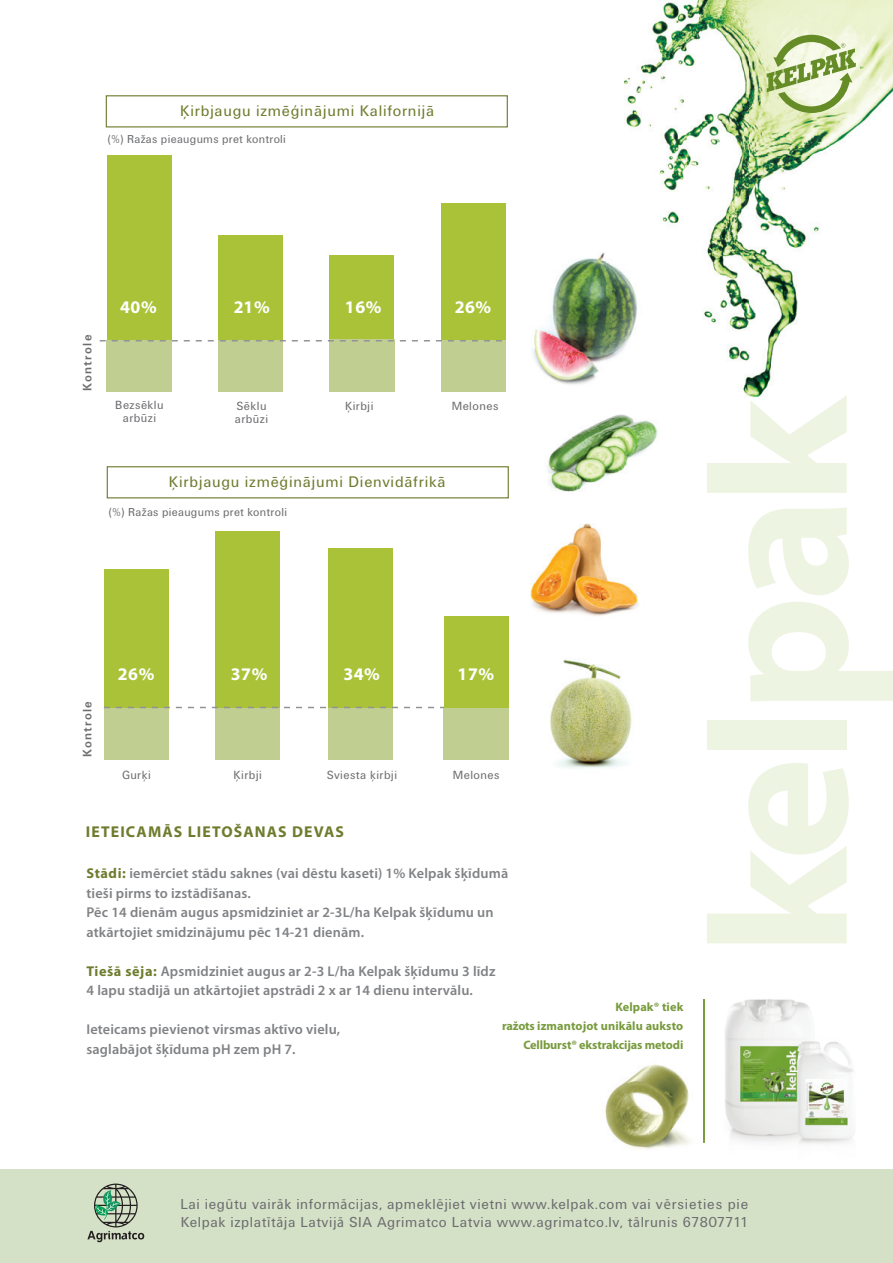
<style>
.page{position:relative;width:893px;height:1263px;background:#fff}
.page>*{position:absolute;margin:0;border:0;box-sizing:border-box;transform-origin:0 0}
.t1{font:700 17.85px "Myriad Pro";letter-spacing:.03em;color:#fff}
.t2{font:15.9px "Unitus TEE";letter-spacing:.05em;color:#6e7c2e}
.t3{font:700 15.75px "Myriad Pro";letter-spacing:.07em;color:#6e7c2e}
.t4{font:15px/18px "Unitus TEE";letter-spacing:.045em;color:#6c6d70;scale:.96 1}
.t5{font:600 14.25px/19.5px "Myriad Pro";letter-spacing:.01em;color:#808285}
.t6{font:700 12.75px "Unitus TEE";letter-spacing:.11em;color:#6c6d70;scale:.96 1}
.t7{font:12.3px/13.2px "Unitus TEE";letter-spacing:.04em;color:#6c6d70;text-align:center;scale:.96 1}
.t8{font:700 12.3px/19.2px "Myriad Pro";letter-spacing:-.005em;color:#789b3d;text-align:right}
.t9{font:12px "Unitus TEE";letter-spacing:.03em;color:#6c6d70;scale:.96 1}
.s1{font-weight:700;color:#6e7c2e}
.s2{font-family:"Myriad Pro"}
</style>
<div class="page">
<img style="left:532px;top:252px;width:74px;height:133px">
<img style="left:550px;top:659px;width:82px;height:109px">
<img style="left:547px;top:418px;width:111px;height:74px">
<img style="left:606px;top:0;width:286px;height:418px">
<img style="left:606px;top:408px;width:63px;height:10px">
<svg style="left:766px;top:35px;width:89px;height:78px;background:#c2d29f"></svg>
<svg style="left:707px;top:763px;width:141px;height:180px"></svg>
<div style="left:707px;top:720px;width:139px;height:30px;background:#eef4e2"></div>
<svg style="left:748px;top:602px;width:144px;height:100px"></svg>
<svg style="left:748px;top:507px;width:100px;height:88px"></svg>
<svg style="left:707px;top:395px;width:139px;height:98px"></svg>
<div style="left:106px;top:95px;width:402px;height:32px;border:1px solid #6e7c2e"></div>
<div style="left:107px;top:156px;width:64px;height:235px;background:#aac238"></div>
<div style="left:107px;top:340px;width:64px;height:51px;background:#c0ce92"></div>
<div style="left:218px;top:235px;width:65px;height:156px;background:#aac238"></div>
<div style="left:218px;top:340px;width:65px;height:51px;background:#c0ce92"></div>
<div style="left:329px;top:255px;width:65px;height:136px;background:#aac238"></div>
<div style="left:329px;top:339px;width:65px;height:52px;background:#c0ce92"></div>
<div style="left:107px;top:466px;width:402px;height:32px;border:1px solid #6e7c2e"></div>
<div style="left:441px;top:203px;width:64px;height:188px;background:#aac238"></div>
<div style="left:441px;top:340px;width:64px;height:51px;background:#c0ce92"></div>
<div style="left:215px;top:532px;width:65px;height:228px;background:#aac238"></div>
<div style="left:215px;top:708px;width:65px;height:52px;background:#c0ce92"></div>
<div style="left:328px;top:549px;width:65px;height:211px;background:#aac238"></div>
<div style="left:328px;top:708px;width:65px;height:52px;background:#c0ce92"></div>
<div style="left:104px;top:570px;width:65px;height:190px;background:#aac238"></div>
<div style="left:104px;top:708px;width:65px;height:52px;background:#c0ce92"></div>
<svg style="left:104px;top:707px;width:405px;height:1px"></svg>
<div style="left:444px;top:616px;width:64px;height:144px;background:#aac238"></div>
<div style="left:444px;top:708px;width:64px;height:52px;background:#c0ce92"></div>
<svg style="left:100px;top:340px;width:406px;height:2px"></svg>
<img style="left:703px;top:999px;width:151px;height:74px">
<img style="left:725px;top:1073px;width:125px;height:46px">
<img style="left:728px;top:1119px;width:126px;height:25px">
<hr style="left:703px;top:1000px;width:2px;height:142px;background:#789b3d">
<img style="left:605px;top:1060px;width:106px;height:89px">
<img style="left:703px;top:1060px;width:2px;height:82px">
<div style="left:0;top:1170px;width:892px;height:93px;background:#d5e1c7"></div>
<svg style="left:87px;top:1184px;width:57px;height:58px"></svg>
<img style="left:530px;top:523px;width:109px;height:93px">
<p class="t2" style="left:180px;top:102px;width:256px">Ķirbjaugu izmēģinājumi Kalifornijā</p>
<p class="t9" style="left:108px;top:132px;width:187px">(%) Ražas pieaugums pret kontroli</p>
<p class="t6" style="left:80px;top:391px;width:60px;rotate:-90deg">Kontrole</p>
<p class="t1" style="left:120px;top:296px;width:38px">40%</p>
<p class="t1" style="left:234px;top:296px;width:37px">21%</p>
<p class="t1" style="left:345px;top:296px;width:38px">16%</p>
<p class="t7" style="left:115px;top:399px;width:52px">Bezsēklu arbūzi</p>
<p class="t7" style="left:235px;top:400px;width:36px;text-align:left">Sēklu arbūzi</p>
<p class="t7" style="left:345px;top:400px;width:31px">Ķirbji</p>
<p class="t1" style="left:455px;top:296px;width:38px">26%</p>
<p class="t7" style="left:451px;top:400px;width:50px">Melones</p>
<p class="t2" style="left:169px;top:473px;width:278px">Ķirbjaugu izmēģinājumi Dienvidāfrikā</p>
<p class="t9" style="left:109px;top:506px;width:187px">(%) Ražas pieaugums pret kontroli</p>
<p class="t6" style="left:80px;top:757px;width:60px;rotate:-90deg">Kontrole</p>
<p class="t1" style="left:118px;top:662px;width:38px">26%</p>
<p class="t1" style="left:231px;top:662px;width:38px">37%</p>
<p class="t1" style="left:343px;top:662px;width:38px">34%</p>
<p class="t1" style="left:457px;top:662px;width:38px">17%</p>
<p class="t7" style="left:122px;top:769px;width:31px">Gurķi</p>
<p class="t7" style="left:233px;top:769px;width:31px">Ķirbji</p>
<p class="t7" style="left:327px;top:769px;width:75px">Sviesta ķirbji</p>
<p class="t7" style="left:452px;top:769px;width:50px">Melones</p>
<p class="t3" style="left:86px;top:822px;width:260px">IETEICAMĀS LIETOŠANAS DEVAS</p>
<p class="t5" style="left:86px;top:863px;width:423px"><span class="s1">Stādi:</span> iemērciet stādu saknes (vai dēstu kaseti) 1% Kelpak šķīdumā tieši pirms to izstādīšanas.<br>Pēc 14 dienām augus apsmidziniet ar 2-3L/ha Kelpak šķīdumu un atkārtojiet smidzinājumu pēc 14-21 dienām.</p>
<p class="t5" style="left:86px;top:961px;width:410px"><span class="s1">Tiešā sēja:</span> Apsmidziniet augus ar 2-3 L/ha Kelpak šķīdumu 3 līdz<br>4 lapu stadijā un atkārtojiet apstrādi 2 x ar 14 dienu intervālu.</p>
<p class="t5" style="left:86px;top:1019px;width:255px">Ieteicams pievienot virsmas aktīvo vielu, saglabājot šķīduma pH zem pH 7.</p>
<p class="t8" style="left:502px;top:997px;width:183px">Kelpak® tiek<br>ražots izmantojot unikālu auksto<br>Cellburst® ekstrakcijas metodi</p>
<p class="t4" style="left:180px;top:1195px;width:593px">Lai ieg<span class="s2">ū</span>tu vair<span class="s2">ā</span>k inform<span class="s2">ā</span>cijas, apmekl<span class="s2">ē</span>jiet vietni www.kelpak.com vai v<span class="s2">ē</span>rsieties pie<br>Kelpak izplat<span class="s2">ī</span>t<span class="s2">ā</span>ja Latvij<span class="s2">ā</span> SIA Agrimatco Latvia www.agrimatco.lv, t<span class="s2">ā</span>lrunis 67807711</p>
</div>
